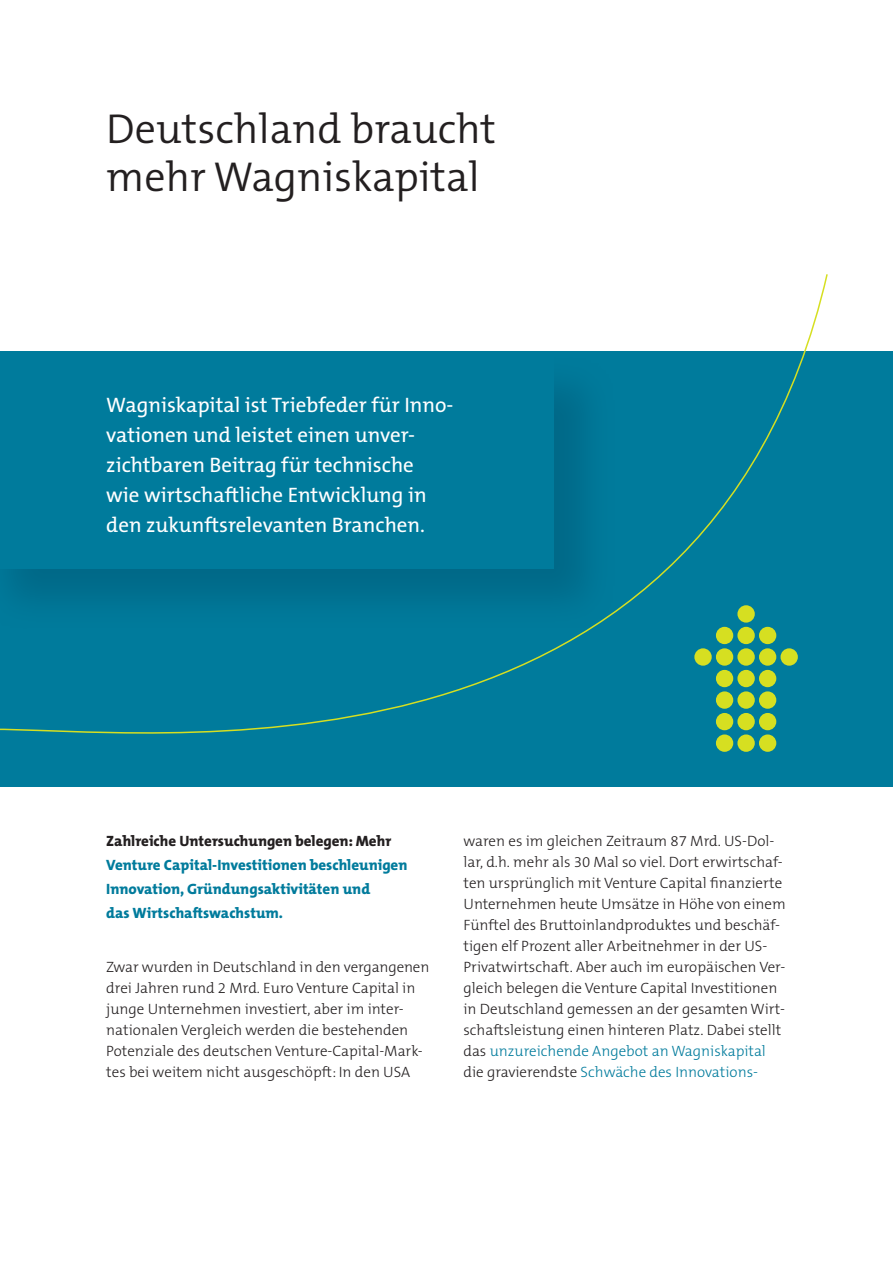
<style>
.page{position:relative;width:893px;height:1263px;background:#fff}
.page>*{position:absolute;margin:0;border:0;box-sizing:border-box;transform-origin:0 0}
.t1{font:300 42px/48px "The Mix B4";color:#231f20}
.t2{font:21px/30px "The Mix B5 Plain";color:#fff}
.t3{font:300 15px/21px "The Mix B3";color:#231f20}
.t4{font:800 15px/24px "The Mix B8";color:#007b9c}
.t5{font:800 15px "The Mix B8";color:#231f20}
.s1{color:#007b9c}
</style>
<div class="page">
<div style="left:0;top:351px;width:893px;height:436px;background:#007b9c"></div>
<svg style="left:0;top:274px;width:828px;height:478px"></svg>
<h1 class="t1" style="left:106px;top:106px;width:391px">Deutschland braucht mehr Wagniskapital</h1>
<h2 class="t2" style="left:106px;top:391px;width:349px">Wagniskapital ist Triebfeder für Inno&shy;vationen und leistet einen unver&shy;zichtbaren Beitrag für technische<br>wie wirtschaftliche Entwicklung in den zukunftsrelevanten Branchen.</h2>
<p class="t5" style="left:106px;top:833px;width:286px">Zahlreiche Untersuchungen belegen: Mehr</p>
<p class="t4" style="left:106px;top:853px;width:303px">Venture Capital-Investitionen beschleunigen<br>Innovation, Gründungsaktivitäten und<br>das Wirtschaftswachstum.</p>
<p class="t3" style="left:106px;top:957px;width:325px">Zwar wurden in Deutschland in den vergangenen drei Jahren rund 2 Mrd. Euro Venture Capital in junge Unternehmen investiert, aber im inter&shy;nationalen Vergleich werden die bestehenden Potenziale des deutschen Venture-Capital-Mark&shy;tes bei weitem nicht ausgeschöpft: In den USA</p>
<p class="t3" style="left:463px;top:831px;width:324px">waren es im gleichen Zeitraum 87 Mrd. US-Dol&shy;lar, d.h. mehr als 30 Mal so viel. Dort erwirtschaf&shy;ten ursprünglich mit Venture Capital finanzierte Unternehmen heute Umsätze in Höhe von einem Fünftel des Bruttoinlandproduktes und beschäf&shy;tigen elf Prozent aller Arbeitnehmer in der US-Privatwirtschaft. Aber auch im europäischen Ver&shy;gleich belegen die Venture Capital Investitionen in Deutschland gemessen an der gesamten Wirt&shy;schaftsleistung einen hinteren Platz. Dabei stellt das <span class="s1">unzureichende Angebot an Wagniskapital </span>die gravierendste <span class="s1">Schwäche des Innovations-</span></p>
</div>
